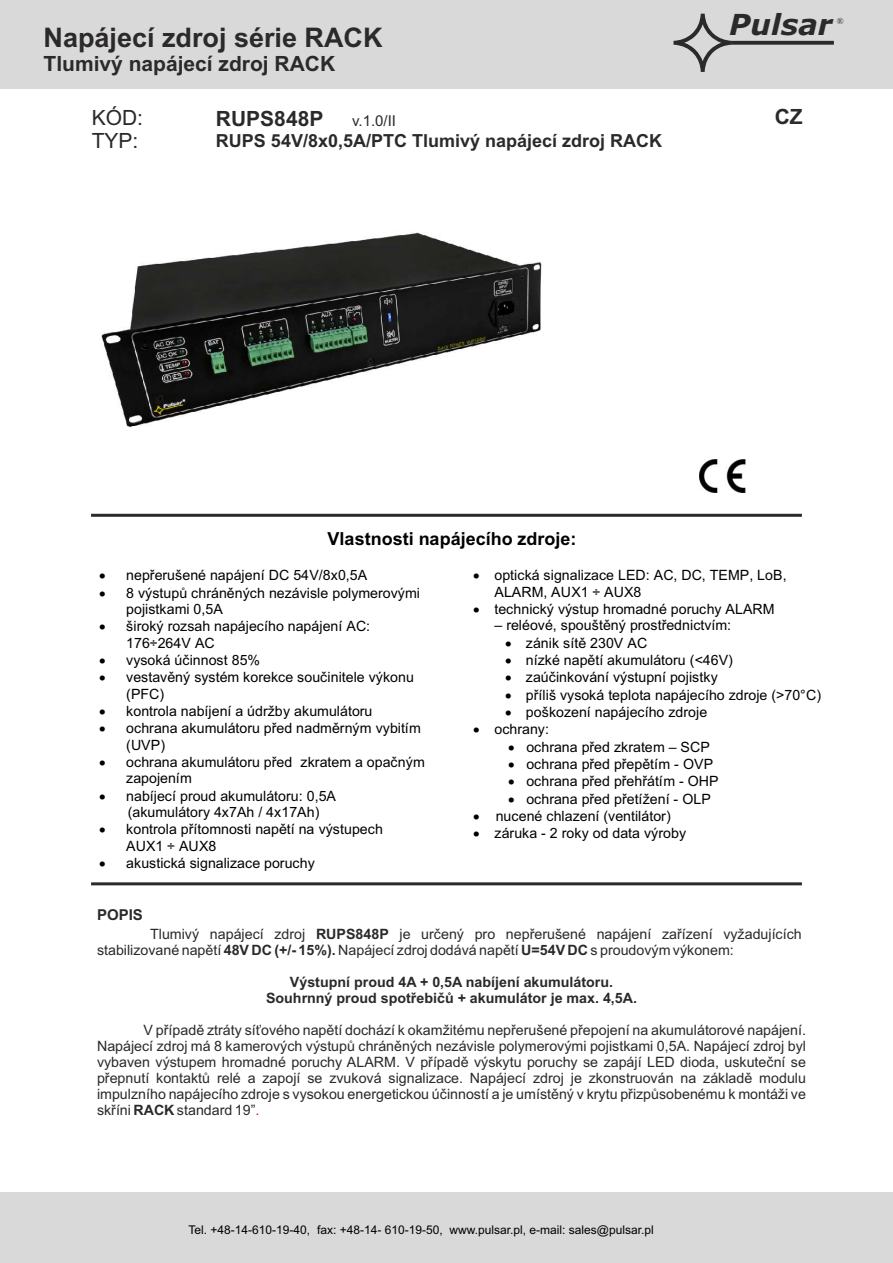
<style>
.page{position:relative;width:893px;height:1263px;background:#fff}
.page>*{position:absolute;margin:0;border:0;box-sizing:border-box;transform-origin:0 0}
.t1{font:italic 700 28.95px "Verdana";color:#2b2929}
.t2{font:700 27px "Arial";color:#2b2929}
.t3{font:700 21px "Arial";color:#2b2929}
.t4{font:21px/23.4px "Arial";color:#2b2929}
.t5{font:700 18px "Arial";color:#2b2929}
.t6{font:700 18px "Arial";color:#000}
.t7{font:15px "Arial";color:#2b2929}
.t8{font:700 15px "Arial";color:#2b2929}
.t9{font:14.25px/16.4px "Arial";color:#000}
.t10{font:14.25px/15.9px "Arial";color:#2b2929}
.t11{font:700 14.25px/15.9px "Arial";color:#2b2929;text-align:center}
.t12{font:12px "Arial";color:#000}
.t13{font:9.3px "Times New Roman";color:#2b2929}
.s1{font-weight:700}
.s2{color:#e31f24}
</style>
<div class="page">
<hr style="left:91px;top:514px;width:711px;height:3px;background:#2b2929">
<hr style="left:91px;top:882px;width:711px;height:3px;background:#2b2929">
<div style="left:0;top:0;width:893px;height:89px;background:#d9d9d9"></div>
<div style="left:0;top:1192px;width:893px;height:71px;background:#d9d9d9"></div>
<svg style="left:673px;top:14px;width:59px;height:58px"></svg>
<svg style="left:732px;top:41px;width:102px;height:4px"></svg>
<img style="left:699px;top:460px;width:47px;height:32px">
<img style="left:101px;top:232px;width:441px;height:196px">
<h2 class="t2" style="left:44px;top:27px;width:341px">Napájecí zdroj série RACK</h2>
<h3 class="t3" style="left:44px;top:56px;width:293px">Tlumivý napájecí zdroj RACK</h3>
<h3 class="t4" style="left:92px;top:108px;width:53px">KÓD:<br>TYP:</h3>
<h3 class="t3" style="left:216px;top:111px;width:109px">RUPS848P</h3>
<p class="t7" style="left:352px;top:116px;width:45px">v.1.0/II</p>
<p class="t5" style="left:216px;top:134px;width:448px">RUPS 54V/8x0,5A/PTC Tlumivý napájecí zdroj RACK</p>
<h1 class="t1" style="left:729px;top:13px;width:104px">Pulsar</h1>
<p class="t13" style="left:837px;top:18px;width:9px">®</p>
<h3 class="t3" style="left:775px;top:108px;width:29px">CZ</h3>
<p class="t6" style="left:328px;top:532px;width:250px">Vlastnosti napájecího zdroje:</p>
<p class="t9" style="left:99px;top:568px;width:269px">• nepřerušené napájení DC 54V/8x0,5A</p>
<p class="t9" style="left:126px;top:586px;width:295px;text-indent:-27px">• 8 výstupů chráněných nezávisle polymerovými pojistkami 0,5A</p>
<p class="t9" style="left:126px;top:619px;width:245px;text-indent:-27px">• široký rozsah napájecího napájení AC:<br>176÷264V AC</p>
<p class="t9" style="left:99px;top:653px;width:162px">• vysoká účinnost 85%</p>
<p class="t9" style="left:126px;top:670px;width:289px;text-indent:-27px">• vestavěný systém korekce součinitele výkonu (PFC)</p>
<p class="t9" style="left:99px;top:704px;width:275px">• kontrola nabíjení a údržby akumulátoru</p>
<p class="t9" style="left:126px;top:721px;width:296px;text-indent:-27px">• ochrana akumulátoru před nadměrným vybitím (UVP)</p>
<p class="t9" style="left:126px;top:755px;width:300px;text-indent:-27px">• ochrana akumulátoru před zkratem a opačným zapojením</p>
<p class="t9" style="left:128px;top:789px;width:210px;text-indent:-28px">• nabíjecí proud akumulátoru: 0,5A (akumulátory 4x7Ah / 4x17Ah)</p>
<p class="t9" style="left:126px;top:822px;width:258px;text-indent:-27px">• kontrola přítomnosti napětí na výstupech<br>AUX1 ÷ AUX8</p>
<p class="t9" style="left:99px;top:856px;width:217px">• akustická signalizace poruchy</p>
<p class="t9" style="left:494px;top:568px;width:294px;text-indent:-21px">• optická signalizace LED: AC, DC, TEMP, LoB,<br>ALARM, AUX1 ÷ AUX8</p>
<p class="t9" style="left:473px;top:602px;width:303px">• technický výstup hromadné poruchy ALARM</p>
<p class="t9" style="left:494px;top:619px;width:238px">– reléové, spouštěný prostřednictvím:</p>
<p class="t9" style="left:505px;top:636px;width:144px">• zánik sítě 230V AC</p>
<p class="t9" style="left:505px;top:653px;width:229px">• nízké napětí akumulátoru (&lt;46V)</p>
<p class="t9" style="left:505px;top:670px;width:214px">• zaúčinkování výstupní pojistky</p>
<p class="t9" style="left:505px;top:688px;width:317px">• příliš vysoká teplota napájecího zdroje (&gt;70°C)</p>
<p class="t9" style="left:505px;top:705px;width:204px">• poškození napájecího zdroje</p>
<p class="t9" style="left:473px;top:722px;width:77px">• ochrany:</p>
<p class="t9" style="left:508px;top:740px;width:203px">• ochrana před zkratem – SCP</p>
<p class="t9" style="left:508px;top:757px;width:207px">• ochrana před přepětím - OVP</p>
<p class="t9" style="left:508px;top:774px;width:212px">• ochrana před přehřátím - OHP</p>
<p class="t9" style="left:508px;top:792px;width:204px">• ochrana před přetížení - OLP</p>
<p class="t9" style="left:473px;top:809px;width:199px">• nucené chlazení (ventilátor)</p>
<p class="t9" style="left:473px;top:826px;width:214px">• záruka - 2 roky od data výroby</p>
<p class="t8" style="left:97px;top:909px;width:47px">POPIS</p>
<p class="t10" style="left:97px;top:928px;width:706px;text-indent:53px">Tlumivý napájecí zdroj <span class="s1">RUPS848P</span> je určený pro nepřerušené napájení zařízení vyžadujících stabilizované napětí <span class="s1">48V DC (+/- 15%).</span> Napájecí zdroj dodává napětí <span class="s1">U=54V DC</span> s proudovým výkonem:</p>
<p class="t11" style="left:266px;top:975px;width:372px">Výstupní proud 4A + 0,5A nabíjení akumulátoru.<br>Souhrnný proud spotřebičů + akumulátor je max. 4,5A.</p>
<p class="t10" style="left:97px;top:1023px;width:710px;text-align:justify;text-indent:47px">V případě ztráty síťového napětí dochází k okamžitému nepřerušené přepojení na akumulátorové napájení.<br>Napájecí zdroj má 8 kamerových výstupů chráněných nezávisle polymerovými pojistkami 0,5A. Napájecí zdroj byl vybaven výstupem hromadné poruchy ALARM. V případě výskytu poruchy se zapájí LED dioda, uskuteční se přepnutí kontaktů relé a zapojí se zvuková signalizace. Napájecí zdroj je zkonstruován na základě modulu impulzního napájecího zdroje s vysokou energetickou účinností a je umístěný v krytu přizpůsobenému k montáži ve</p>
<p class="t10" style="left:97px;top:1103px;width:164px">skříni <span class="s1">RACK</span> standard 19”<span class="s2">.</span></p>
<p class="t12" style="left:189px;top:1225px;width:467px">Tel. +48-14-610-19-40, fax: +48-14- 610-19-50, www.pulsar.pl, e-mail: sales@pulsar.pl</p>
</div>
